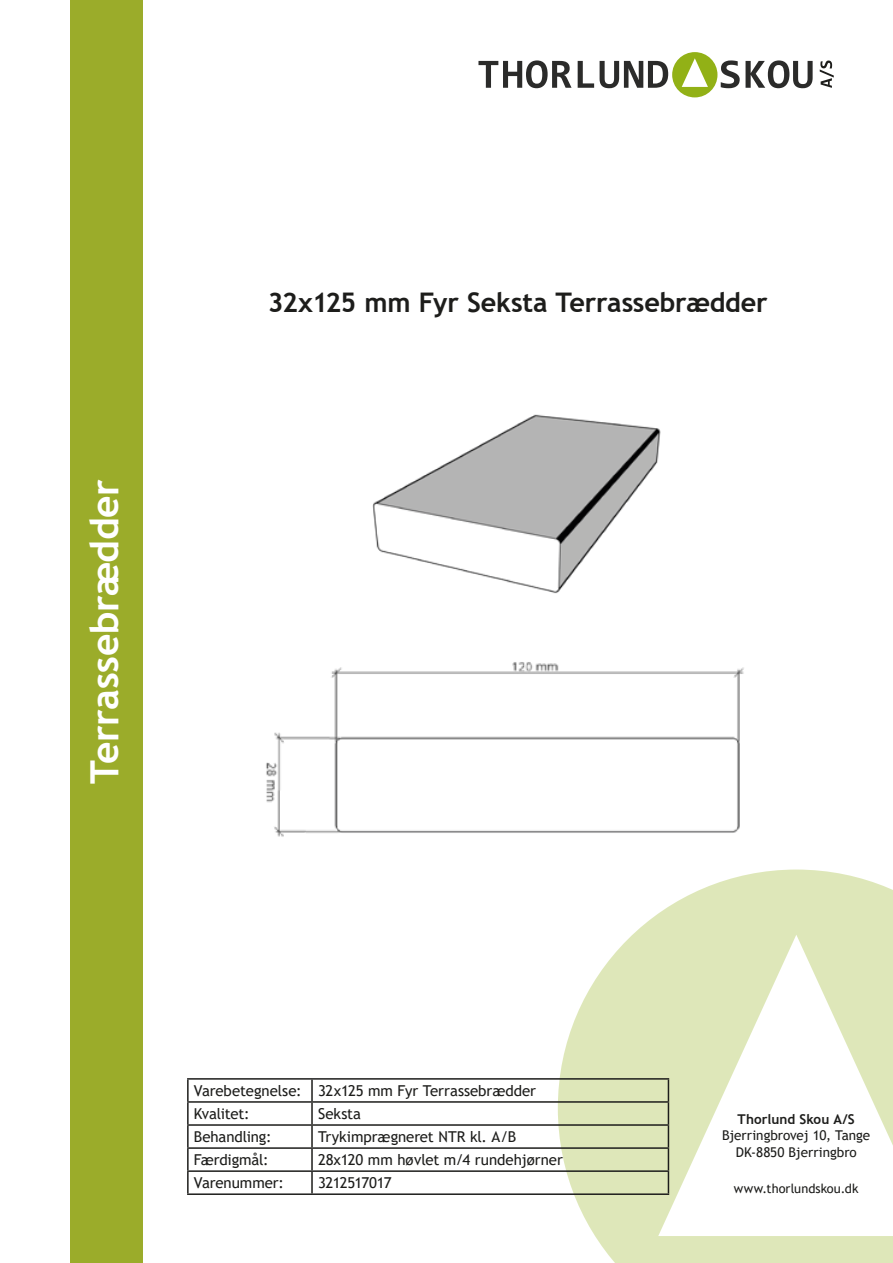
<style>
.page{position:relative;width:893px;height:1263px;background:#fff}
.page>*{position:absolute;margin:0;border:0;box-sizing:border-box;transform-origin:0 0}
.t1{font:700 39px "Trebuchet MS";letter-spacing:-.01em;color:#fff}
.Profil_navn{font:700 27px "Trebuchet MS";letter-spacing:-.01em;color:#1d1d1b}
.Profil_info{font:15px "Trebuchet MS";letter-spacing:-.005em;color:#1d1d1b}
.Profil_info-2{font:15px "Trebuchet MS";letter-spacing:-.045em;color:#1d1d1b}
.t2{font:13.5px/16.2px "Trebuchet MS";letter-spacing:-.005em;color:#1d1d1b;text-align:center}
.t3{font:700 13.5px "Trebuchet MS";letter-spacing:.005em;color:#1d1d1b}
.t4{font:12.75px "Trebuchet MS";letter-spacing:.005em;color:#1d1d1b}
</style>
<div class="page">
<svg style="left:558px;top:870px;width:335px;height:393px;fill:#dee7b9"></svg>
<svg style="left:658px;top:935px;width:235px;height:301px"></svg>
<div style="left:70px;top:0;width:72px;height:1263px;background:#9bac2a"></div>
<div style="left:672px;top:52px;width:45px;height:45px;background:#92b116;border-radius:50%"></div>
<svg style="left:478px;top:60px;width:94px;height:28px"></svg>
<svg style="left:578px;top:61px;width:16px;height:27px"></svg>
<svg style="left:600px;top:61px;width:68px;height:27px"></svg>
<svg style="left:721px;top:60px;width:92px;height:28px"></svg>
<svg style="left:820px;top:61px;width:14px;height:27px"></svg>
<svg style="left:682px;top:58px;width:26px;height:29px"></svg>
<hr style="left:187px;top:1078px;width:125px;height:2px;background:#1d1d1b">
<hr style="left:187px;top:1080px;width:2px;height:21px;background:#1d1d1b">
<hr style="left:312px;top:1078px;width:357px;height:2px;background:#1d1d1b">
<hr style="left:311px;top:1080px;width:2px;height:21px;background:#1d1d1b">
<hr style="left:187px;top:1101px;width:125px;height:2px;background:#1d1d1b">
<hr style="left:187px;top:1103px;width:2px;height:21px;background:#1d1d1b">
<hr style="left:312px;top:1101px;width:357px;height:2px;background:#1d1d1b">
<hr style="left:311px;top:1103px;width:2px;height:21px;background:#1d1d1b">
<hr style="left:187px;top:1124px;width:125px;height:2px;background:#1d1d1b">
<hr style="left:187px;top:1126px;width:2px;height:21px;background:#1d1d1b">
<hr style="left:312px;top:1124px;width:357px;height:2px;background:#1d1d1b">
<hr style="left:311px;top:1126px;width:2px;height:21px;background:#1d1d1b">
<hr style="left:187px;top:1147px;width:125px;height:2px;background:#1d1d1b">
<hr style="left:187px;top:1149px;width:2px;height:21px;background:#1d1d1b">
<hr style="left:312px;top:1147px;width:357px;height:2px;background:#1d1d1b">
<hr style="left:311px;top:1149px;width:2px;height:21px;background:#1d1d1b">
<hr style="left:187px;top:1170px;width:125px;height:2px;background:#1d1d1b">
<hr style="left:187px;top:1172px;width:2px;height:21px;background:#1d1d1b">
<hr style="left:312px;top:1170px;width:357px;height:2px;background:#1d1d1b">
<hr style="left:311px;top:1172px;width:2px;height:21px;background:#1d1d1b">
<svg style="left:668px;top:1080px;width:1px;height:113px"></svg>
<hr style="left:187px;top:1193px;width:125px;height:2px;background:#1d1d1b">
<hr style="left:312px;top:1193px;width:357px;height:2px;background:#1d1d1b">
<img style="left:142px;top:566px;width:1px;height:340px">
<img style="left:266px;top:662px;width:554px;height:244px">
<img style="left:266px;top:884px;width:539px;height:22px">
<img style="left:372px;top:414px;width:289px;height:180px">
<h1 class="t1" style="left:80px;top:784px;width:306px;rotate:-90deg">Terrassebrædder</h1>
<p class="Profil_navn" style="left:268px;top:285px;width:501px">32x125 mm Fyr Seksta Terrassebrædder</p>
<p class="Profil_info" style="left:194px;top:1081px;width:109px">Varebetegnelse:</p>
<p class="Profil_info" style="left:318px;top:1081px;width:220px">32x125 mm Fyr Terrassebrædder</p>
<p class="Profil_info" style="left:194px;top:1104px;width:57px">Kvalitet:</p>
<p class="Profil_info" style="left:318px;top:1104px;width:45px">Seksta</p>
<p class="Profil_info" style="left:194px;top:1127px;width:79px">Behandling:</p>
<p class="Profil_info" style="left:318px;top:1127px;width:200px">Trykimprægneret NTR kl. A/B</p>
<p class="Profil_info" style="left:194px;top:1150px;width:76px">Færdigmål:</p>
<p class="Profil_info" style="left:318px;top:1150px;width:246px">28x120 mm høvlet m/4 rundehjørner</p>
<p class="Profil_info" style="left:194px;top:1173px;width:92px">Varenummer:</p>
<p class="Profil_info-2" style="left:318px;top:1173px;width:75px">3212517017</p>
<p class="t3" style="left:738px;top:1111px;width:119px">Thorlund Skou A/S</p>
<p class="t2" style="left:722px;top:1127px;width:150px">Bjerringbrovej 10, Tange<br>DK-8850 Bjerringbro</p>
<p class="t4" style="left:734px;top:1181px;width:126px">www.thorlundskou.dk</p>
</div>
